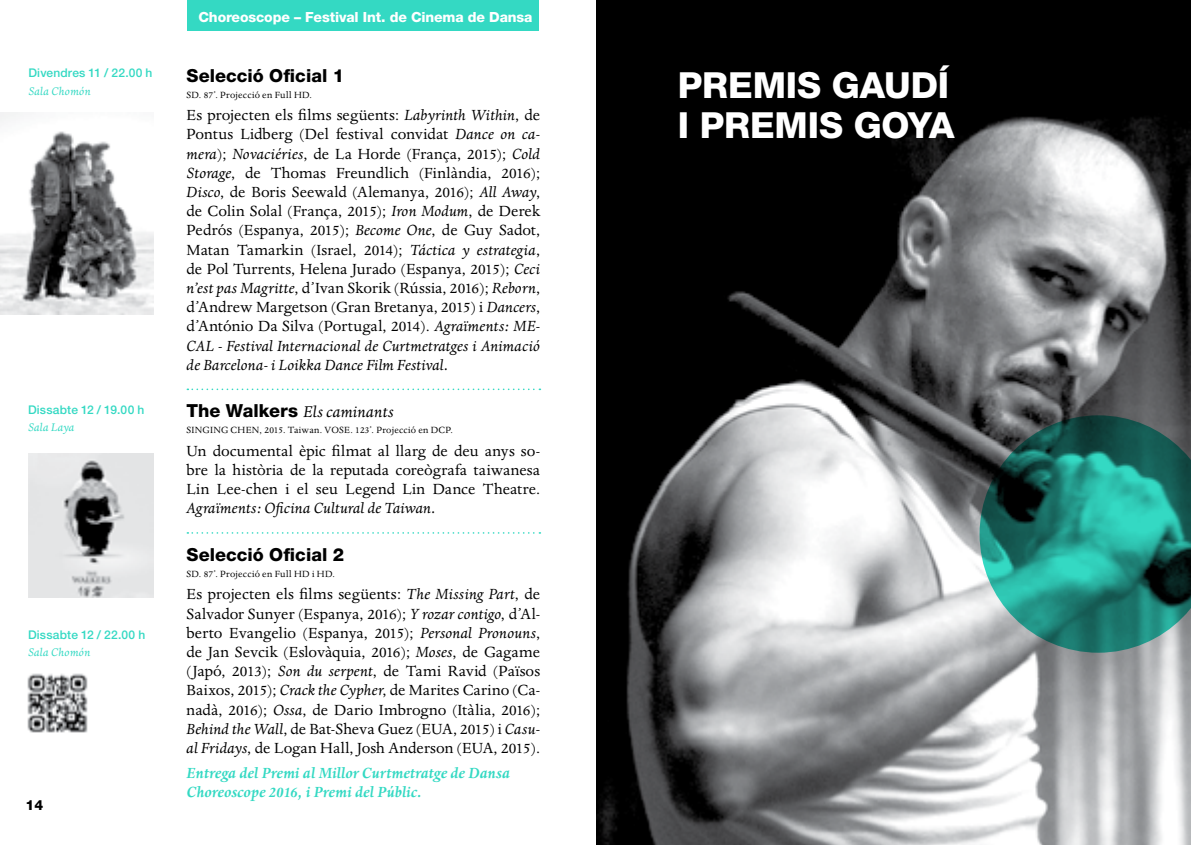
<style>
.page{position:relative;width:1191px;height:845px;background:#fff}
.page>*{position:absolute;margin:0;border:0;box-sizing:border-box;transform-origin:0 0}
.t1{font:800 36px "Helvetica Neue LT";color:#fff}
.t2{font:800 18px "Helvetica Neue LT";letter-spacing:.005em;color:#000}
.t3{font:italic 18px "Dante";color:#000}
.t4{font:17px/19.2px "Dante";letter-spacing:.005em;color:#000;text-align:justify}
.t5{font:italic 700 17px/19.2px "Dante";color:#34d9c3}
.t6{font:italic 17px "Dante";letter-spacing:.005em;color:#000}
.t7{font:800 14px "Helvetica Neue LT";letter-spacing:-.01em;color:#fff}
.t8{font:800 14px "Helvetica Neue LT";color:#000}
.t9{font:italic 12.8px "Dante";letter-spacing:.015em;color:#34d9c3}
.t10{font:500 12px "Helvetica Neue LT";letter-spacing:.015em;color:#34d9c3}
.t11{font:10.4px "Dante";letter-spacing:.02em;color:#000}
.s1{font-style:italic}
.s2{font-family:"Helvetica Neue LT";font-weight:800;font-style:normal}
</style>
<div class="page">
<img style="left:596px;top:0;width:595px;height:845px">
<svg style="left:187px;top:388px;width:353px;height:2px"></svg>
<svg style="left:187px;top:532px;width:353px;height:2px"></svg>
<div style="left:187px;top:0;width:352px;height:30px;background:#34d9c3"></div>
<svg style="left:979px;top:415px;width:212px;height:238px;background:#308077"></svg>
<img style="left:0;top:113px;width:153px;height:202px">
<img style="left:27px;top:673px;width:61px;height:60px">
<img style="left:28px;top:453px;width:125px;height:144px">
<p class="t10" style="left:28px;top:66px;width:126px">Divendres 11 / 22.00 h</p>
<p class="t9" style="left:28px;top:84px;width:64px">Sala Chomón</p>
<p class="t10" style="left:28px;top:402px;width:118px">Dissabte 12 / 19.00 h</p>
<p class="t9" style="left:28px;top:420px;width:48px">Sala Laya</p>
<p class="t10" style="left:28px;top:627px;width:119px">Dissabte 12 / 22.00 h</p>
<p class="t9" style="left:28px;top:645px;width:64px">Sala Chomón</p>
<p class="t8" style="left:26px;top:796px;width:19px">14</p>
<p class="t7" style="left:198px;top:9px;width:335px">Choreoscope – Festival Int. de Cinema de Dansa</p>
<p class="t2" style="left:187px;top:65px;width:159px">Selecció Oficial 1</p>
<p class="t11" style="left:187px;top:89px;width:127px">SD. 87’. Projecció en Full HD.</p>
<p class="t4" style="left:186px;top:106px;width:355px">Es projecten els films següents: <span class="s1">Labyrinth Within</span>, de Pontus Lidberg (Del festival convidat <span class="s1">Dance on ca&shy;mera</span>); <span class="s1">Novaciéries</span>, de La Horde (França, 2015); <span class="s1">Cold Storage</span>, de Thomas Freundlich (Finlàndia, 2016); <span class="s1">Disco</span>, de Boris Seewald (Alemanya, 2016); <span class="s1">All Away</span>, de Colin Solal (França, 2015); <span class="s1">Iron Modum</span>, de Derek Pedrós (Espanya, 2015); <span class="s1">Become One</span>, de Guy Sadot, Matan Tamarkin (Israel, 2014); <span class="s1">Táctica y estrategia</span>, de Pol Turrents, Helena Jurado (Espanya, 2015); <span class="s1">Ceci n’est pas Magritte</span>, d’Ivan Skorik (Rússia, 2016); <span class="s1">Reborn</span>, d’Andrew Margetson (Gran Bretanya, 2015) i <span class="s1">Dancers</span>, d’António Da Silva (Portugal, 2014). <span class="s1">Agraïments: ME-CAL - Festival Internacional de Curtmetratges i Animació de Barcelona- i Loikka Dance Film Festival.</span></p>
<p class="t3" style="left:187px;top:402px;width:209px"><span class="s2">The Walkers</span> Els caminants</p>
<p class="t11" style="left:187px;top:424px;width:268px">SINGING CHEN, 2015. Taiwan. VOSE. 123’. Projecció en DCP.</p>
<p class="t4" style="left:187px;top:442px;width:355px">Un documental èpic filmat al llarg de deu anys so&shy;bre la història de la reputada coreògrafa taiwanesa Lin Lee-chen i el seu Legend Lin Dance Theatre.</p>
<p class="t6" style="left:187px;top:499px;width:251px">Agraïments: Oficina Cultural de Taiwan.</p>
<p class="t2" style="left:187px;top:544px;width:159px">Selecció Oficial 2</p>
<p class="t11" style="left:187px;top:568px;width:150px">SD. 87’. Projecció en Full HD i HD.</p>
<p class="t4" style="left:186px;top:585px;width:355px">Es projecten els films següents: <span class="s1">The Missing Part</span>, de Salvador Sunyer (Espanya, 2016); <span class="s1">Y rozar contigo</span>, d’Al&shy;berto Evangelio (Espanya, 2015); <span class="s1">Personal Pronouns</span>, de Jan Sevcik (Eslovàquia, 2016); <span class="s1">Moses</span>, de Gagame (Japó, 2013); <span class="s1">Son du serpent</span>, de Tami Ravid (Països Baixos, 2015); <span class="s1">Crack the Cypher</span>, de Marites Carino (Ca&shy;nadà, 2016); <span class="s1">Ossa</span>, de Dario Imbrogno (Itàlia, 2016); <span class="s1">Behind the Wall</span>, de Bat-Sheva Guez (EUA, 2015) i <span class="s1">Casu&shy;al Fridays</span>, de Logan Hall, Josh Anderson (EUA, 2015).</p>
<p class="t5" style="left:186px;top:763px;width:325px">Entrega del Premi al Millor Curtmetratge de Dansa<br>Choreoscope 2016, i Premi del Públic.</p>
<h1 class="t1" style="left:678px;top:63px;width:49px">Premis</h1>
<h1 class="t1" style="left:832px;top:63px;width:52px">Gaudí</h1>
<h1 class="t1" style="left:678px;top:103px;width:47px">i premis</h1>
<h1 class="t1" style="left:853px;top:103px;width:53px">Goya</h1>
</div>
